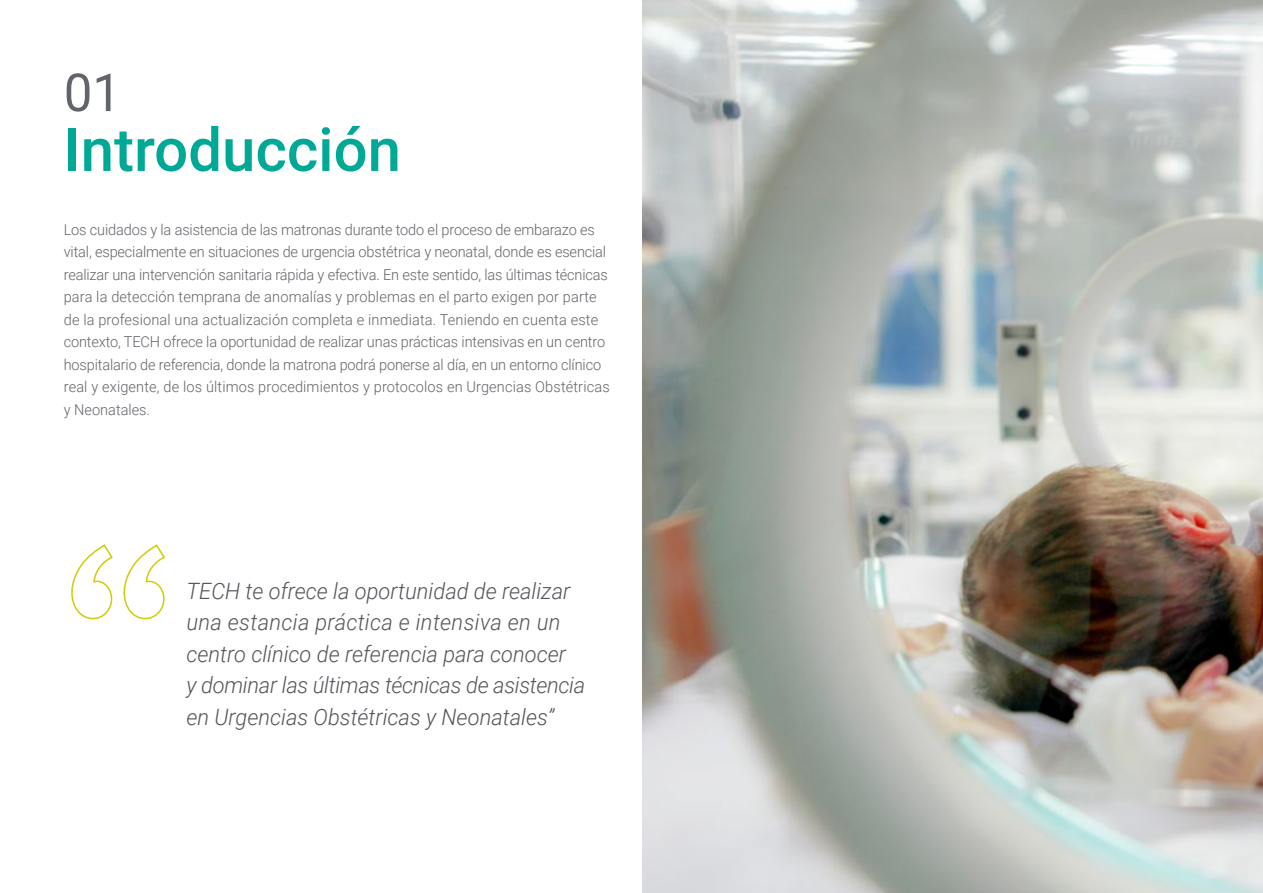
<style>
.page{position:relative;width:1263px;height:893px;background:#fff}
.page>*{position:absolute;margin:0;border:0;box-sizing:border-box;transform-origin:0 0}
.t1{font:500 60px "Roboto";color:#00a996}
.t2{font:52.5px "Roboto";color:#61646a}
.t3{font:italic 300 22.5px/31.5px "Roboto";color:#52555b}
.t4{font:300 15px/22.5px "Roboto";letter-spacing:-.01em;color:#61646a}
</style>
<div class="page">
<svg style="left:71px;top:544px;width:94px;height:76px"></svg>
<img style="left:642px;top:0;width:621px;height:893px">
<h2 class="t2" style="left:64px;top:56px;width:59px">01</h2>
<h1 class="t1" style="left:64px;top:108px;width:339px">Introducción</h1>
<p class="t4" style="left:64px;top:217px;width:547px">Los cuidados y la asistencia de las matronas durante todo el proceso de embarazo es vital, especialmente en situaciones de urgencia obstétrica y neonatal, donde es esencial realizar una intervención sanitaria rápida y efectiva. En este sentido, las últimas técnicas para la detección temprana de anomalías y problemas en el parto exigen por parte de la profesional una actualización completa e inmediata. Teniendo en cuenta este contexto, TECH ofrece la oportunidad de realizar unas prácticas intensivas en un centro hospitalario de referencia, donde la matrona podrá ponerse al día, en un entorno clínico real y exigente, de los últimos procedimientos y protocolos en Urgencias Obstétricas y Neonatales.</p>
<h3 class="t3" style="left:186px;top:574px;width:400px">TECH te ofrece la oportunidad de realizar una estancia práctica e intensiva en un centro clínico de referencia para conocer<br>y dominar las últimas técnicas de asistencia en Urgencias Obstétricas y Neonatales”</h3>
</div>
